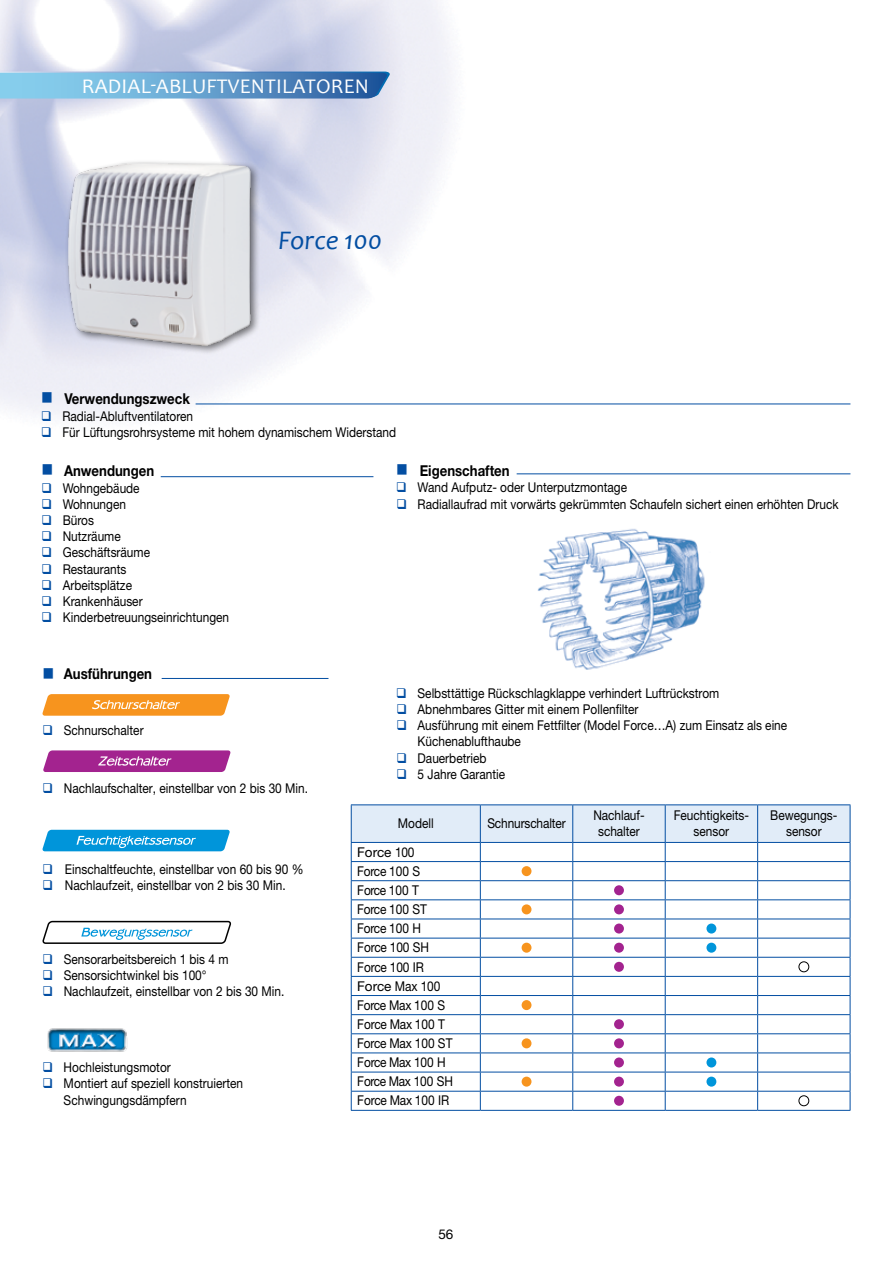
<style>
.page{position:relative;width:893px;height:1263px;background:#fff}
.page>*{position:absolute;margin:0;border:0;box-sizing:border-box;transform-origin:0 0}
.t1{font:italic 27px "Candara";color:#034ea2}
.t2{font:21px "Candara";letter-spacing:.01em;color:#fff}
.t3{font:700 15px "Helvetica Neue CE";color:#000;scale:.88 1}
.t4{font:13.5px/16.2px "Helvetica Neue CE";color:#000;scale:.88 1}
.t5{font:13.5px/19.2px "Helvetica Neue CE";color:#000}
.s1{color:#034ea2}
</style>
<div class="page">
<img style="left:43px;top:153px;width:226px;height:207px">
<hr style="left:196px;top:404px;width:654px;height:1px;background:#034ea2">
<hr style="left:161px;top:476px;width:212px;height:1px;background:#034ea2">
<hr style="left:517px;top:473px;width:333px;height:1px;background:#034ea2">
<hr style="left:351px;top:804px;width:129px;height:1px;background:#034ea2">
<hr style="left:480px;top:804px;width:93px;height:1px;background:#034ea2">
<hr style="left:573px;top:804px;width:92px;height:1px;background:#034ea2">
<hr style="left:665px;top:804px;width:93px;height:1px;background:#034ea2">
<hr style="left:758px;top:804px;width:92px;height:1px;background:#034ea2">
<svg style="left:351px;top:805px;width:500px;height:305px"></svg>
<hr style="left:351px;top:1110px;width:129px;height:1px;background:#034ea2">
<hr style="left:480px;top:1110px;width:93px;height:1px;background:#034ea2">
<hr style="left:573px;top:1110px;width:92px;height:1px;background:#034ea2">
<hr style="left:665px;top:1110px;width:93px;height:1px;background:#034ea2">
<hr style="left:758px;top:1110px;width:92px;height:1px;background:#034ea2">
<div style="left:522px;top:866px;width:9px;height:10px;background:#f7941e;border-radius:50%"></div>
<div style="left:614px;top:885px;width:10px;height:10px;background:#a3238f;border-radius:50%"></div>
<div style="left:522px;top:904px;width:9px;height:10px;background:#f7941e;border-radius:50%"></div>
<div style="left:614px;top:904px;width:10px;height:10px;background:#a3238f;border-radius:50%"></div>
<div style="left:614px;top:923px;width:10px;height:10px;background:#a3238f;border-radius:50%"></div>
<div style="left:706px;top:923px;width:10px;height:10px;background:#0095da;border-radius:50%"></div>
<div style="left:522px;top:943px;width:9px;height:10px;background:#f7941e;border-radius:50%"></div>
<div style="left:614px;top:943px;width:10px;height:10px;background:#a3238f;border-radius:50%"></div>
<div style="left:706px;top:943px;width:10px;height:10px;background:#0095da;border-radius:50%"></div>
<div style="left:614px;top:962px;width:10px;height:10px;background:#a3238f;border-radius:50%"></div>
<div style="left:798px;top:961px;width:11px;height:11px;border:1px solid #000;border-radius:50%"></div>
<div style="left:522px;top:1000px;width:9px;height:10px;background:#f7941e;border-radius:50%"></div>
<div style="left:614px;top:1019px;width:10px;height:10px;background:#a3238f;border-radius:50%"></div>
<div style="left:522px;top:1038px;width:9px;height:10px;background:#f7941e;border-radius:50%"></div>
<div style="left:614px;top:1038px;width:10px;height:10px;background:#a3238f;border-radius:50%"></div>
<div style="left:614px;top:1057px;width:10px;height:10px;background:#a3238f;border-radius:50%"></div>
<div style="left:706px;top:1057px;width:10px;height:10px;background:#0095da;border-radius:50%"></div>
<div style="left:522px;top:1076px;width:9px;height:11px;background:#f7941e;border-radius:50%"></div>
<div style="left:614px;top:1076px;width:10px;height:11px;background:#a3238f;border-radius:50%"></div>
<div style="left:706px;top:1076px;width:10px;height:11px;background:#0095da;border-radius:50%"></div>
<div style="left:614px;top:1096px;width:10px;height:10px;background:#a3238f;border-radius:50%"></div>
<div style="left:798px;top:1095px;width:11px;height:11px;border:1px solid #000;border-radius:50%"></div>
<img style="left:47px;top:1028px;width:81px;height:24px">
<svg style="left:0;top:72px;width:391px;height:27px;background:#65a0cd"></svg>
<hr style="left:162px;top:678px;width:166px;height:1px;background:#034ea2">
<svg style="left:43px;top:694px;width:187px;height:22px;background:#f7a037"></svg>
<svg style="left:43px;top:750px;width:187px;height:22px;background:#ac3a9b"></svg>
<svg style="left:43px;top:830px;width:187px;height:21px;background:#20a2de"></svg>
<svg style="left:42px;top:921px;width:189px;height:23px"></svg>
<img style="left:537px;top:528px;width:168px;height:142px">
<svg style="left:42px;top:411px;width:9px;height:10px"></svg>
<h2 class="t2" style="left:82px;top:73px;width:288px">RADIAL-ABLUFTVENTILATOREN</h2>
<h1 class="t1" style="left:278px;top:224px;width:105px">Force 100</h1>
<p class="t3" style="left:41px;top:390px;width:171px"><span class="s1">■</span> Verwendungszweck</p>
<p class="t4" style="left:62px;top:409px;width:381px">Radial-Abluftventilatoren<br>Für Lüftungsrohrsysteme mit hohem dynamischem Widerstand</p>
<p class="t3" style="left:41px;top:462px;width:130px"><span class="s1">■</span> Anwendungen</p>
<p class="t4" style="left:63px;top:481px;width:191px">Wohngebäude<br>Wohnungen<br>Büros<br>Nutzräume<br>Geschäftsräume<br>Restaurants<br>Arbeitsplätze<br>Krankenhäuser<br>Kinderbetreuungseinrichtungen</p>
<p class="t3" style="left:396px;top:462px;width:130px"><span class="s1">■</span> Eigenschaften</p>
<p class="t4" style="left:418px;top:481px;width:480px">Wand Aufputz- oder Unterputzmontage<br>Radiallaufrad mit vorwärts gekrümmten Schaufeln sichert einen erhöhten Druck</p>
<p class="t3" style="left:64px;top:664px;width:102px">Ausführungen</p>
<p class="t4" style="left:64px;top:723px;width:92px">Schnurschalter</p>
<p class="t4" style="left:64px;top:781px;width:279px">Nachlaufschalter, einstellbar von 2 bis 30 Min.</p>
<p class="t4" style="left:43px;top:862px;width:298px"><span class="s1">❑</span> Einschaltfeuchte, einstellbar von 60 bis 90 %</p>
<p class="t4" style="left:43px;top:879px;width:278px"><span class="s1">❑</span> Nachlaufzeit, einstellbar von 2 bis 30 Min.</p>
<p class="t4" style="left:64px;top:952px;width:252px">Sensorarbeitsbereich 1 bis 4 m<br>Sensorsichtwinkel bis 100°<br>Nachlaufzeit, einstellbar von 2 bis 30 Min.</p>
<p class="t4" style="left:64px;top:1060px;width:206px">Hochleistungsmotor<br>Montiert auf speziell konstruierten<br>Schwingungsdämpfern</p>
<p class="t4" style="left:418px;top:686px;width:422px">Selbsttättige Rückschlagklappe verhindert Luftrückstrom Abnehmbares Gitter mit einem Pollenfilter<br>Ausführung mit einem Fettfilter (Model Force…A) zum Einsatz als eine Küchenablufthaube<br>Dauerbetrieb<br>5 Jahre Garantie</p>
<p class="t4" style="left:398px;top:817px;width:42px">Modell</p>
<p class="t4" style="left:487px;top:817px;width:91px">Schnurschalter</p>
<p class="t4" style="left:593px;top:808px;width:58px;text-align:center">Nachlauf&shy;schalter</p>
<p class="t4" style="left:674px;top:808px;width:87px;text-align:center">Feuchtigkeits&shy;sensor</p>
<p class="t4" style="left:770px;top:808px;width:78px;text-align:center">Bewegungs&shy;sensor</p>
<p class="t5" style="left:357px;top:843px;width:97px">Force 100<br>Force 100 S<br>Force 100 T<br>Force 100 ST<br>Force 100 H<br>Force 100 SH<br>Force 100 IR<br>Force Max 100<br>Force Max 100 S<br>Force Max 100 T<br>Force Max 100 ST<br>Force Max 100 H<br>Force Max 100 SH<br>Force Max 100 IR</p>
<p class="t5" style="left:438px;top:1226px;width:17px">56</p>
</div>
